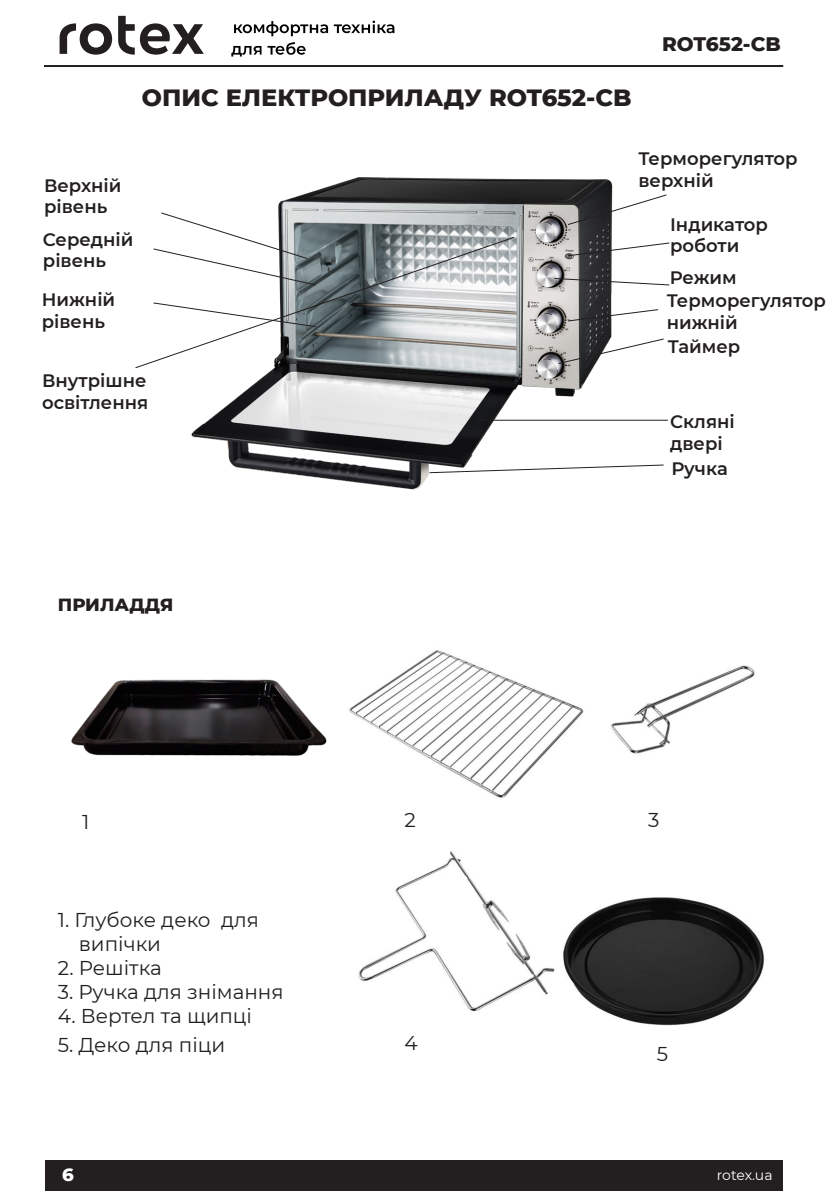
<style>
.page{position:relative;width:840px;height:1191px;background:#fff}
.page>*{position:absolute;margin:0;border:0;box-sizing:border-box;transform-origin:0 0}
.t1{font:800 24px "Montserrat";color:#231f20}
.t2{font:20px "Montserrat";color:#231f20}
.t3{font:800 20px "Montserrat";color:#231f20}
.t4{font:600 18px/21.6px "Montserrat";color:#231f20}
.t5{font:800 18px "Montserrat";color:#231f20}
.t6{font:800 18px "Montserrat";color:#fff}
.t7{font:14px "Montserrat";letter-spacing:-.015em;color:#fff}
</style>
<div class="page">
<hr style="left:44px;top:65px;width:738px;height:2px;background:#231f20">
<svg style="left:60px;top:16px;width:144px;height:39px"></svg>
<svg style="left:231px;top:21px;width:163px;height:36px"></svg>
<div style="left:45px;top:1159px;width:737px;height:32px;background:#231f20"></div>
<img style="left:349px;top:650px;width:235px;height:148px">
<img style="left:610px;top:665px;width:145px;height:89px">
<img style="left:358px;top:851px;width:197px;height:161px">
<img style="left:563px;top:897px;width:201px;height:129px">
<img style="left:71px;top:679px;width:256px;height:77px">
<img style="left:191px;top:177px;width:430px;height:313px">
<svg style="left:161px;top:212px;width:156px;height:24px"></svg>
<svg style="left:135px;top:236px;width:380px;height:133px"></svg>
<svg style="left:566px;top:194px;width:101px;height:32px"></svg>
<svg style="left:566px;top:242px;width:104px;height:15px"></svg>
<svg style="left:553px;top:277px;width:117px;height:9px"></svg>
<svg style="left:566px;top:308px;width:92px;height:14px"></svg>
<svg style="left:557px;top:338px;width:107px;height:27px"></svg>
<hr style="left:477px;top:420px;width:190px;height:1px;background:#231f20">
<svg style="left:428px;top:464px;width:236px;height:10px"></svg>
<p class="t1" style="left:142px;top:80px;width:491px">ОПИС ЕЛЕКТРОПРИЛАДУ ROT652-CB</p>
<p class="t3" style="left:661px;top:29px;width:120px">ROT652-CB</p>
<p class="t4" style="left:44px;top:173px;width:79px">Верхній рівень</p>
<p class="t4" style="left:43px;top:228px;width:92px">Середній рівень</p>
<p class="t4" style="left:42px;top:288px;width:75px">Нижній рівень</p>
<p class="t4" style="left:638px;top:147px;width:161px">Терморегулятор</p>
<p class="t4" style="left:638px;top:169px;width:77px">верхній</p>
<p class="t4" style="left:669px;top:213px;width:99px">Індикатор</p>
<p class="t4" style="left:669px;top:234px;width:71px">роботи</p>
<p class="t4" style="left:669px;top:266px;width:68px">Режим</p>
<p class="t4" style="left:666px;top:289px;width:161px">Терморегулятор</p>
<p class="t4" style="left:666px;top:311px;width:73px">нижній</p>
<p class="t4" style="left:667px;top:335px;width:74px">Таймер</p>
<p class="t4" style="left:42px;top:369px;width:106px">Внутрішне</p>
<p class="t4" style="left:42px;top:390px;width:108px">освітлення</p>
<p class="t5" style="left:58px;top:591px;width:117px">ПРИЛАДДЯ</p>
<p class="t2" style="left:82px;top:808px;width:9px">1</p>
<p class="t2" style="left:404px;top:806px;width:13px">2</p>
<p class="t2" style="left:58px;top:906px;width:202px">1. Глубоке деко для</p>
<p class="t2" style="left:79px;top:930px;width:84px">випічки</p>
<p class="t2" style="left:58px;top:954px;width:105px">2. Решітка</p>
<p class="t2" style="left:58px;top:978px;width:227px">3. Ручка для знімання</p>
<p class="t2" style="left:58px;top:1002px;width:196px">4. Вертел та щипці</p>
<p class="t2" style="left:58px;top:1031px;width:169px">5. Деко для піци</p>
<p class="t2" style="left:404px;top:1029px;width:15px">4</p>
<p class="t4" style="left:669px;top:410px;width:66px">Скляні двері</p>
<p class="t4" style="left:671px;top:456px;width:58px">Ручка</p>
<p class="t2" style="left:647px;top:806px;width:13px">3</p>
<p class="t2" style="left:656px;top:1040px;width:13px">5</p>
<p class="t6" style="left:62px;top:1161px;width:13px">6</p>
<p class="t7" style="left:716px;top:1165px;width:57px">rotex.ua</p>
</div>
